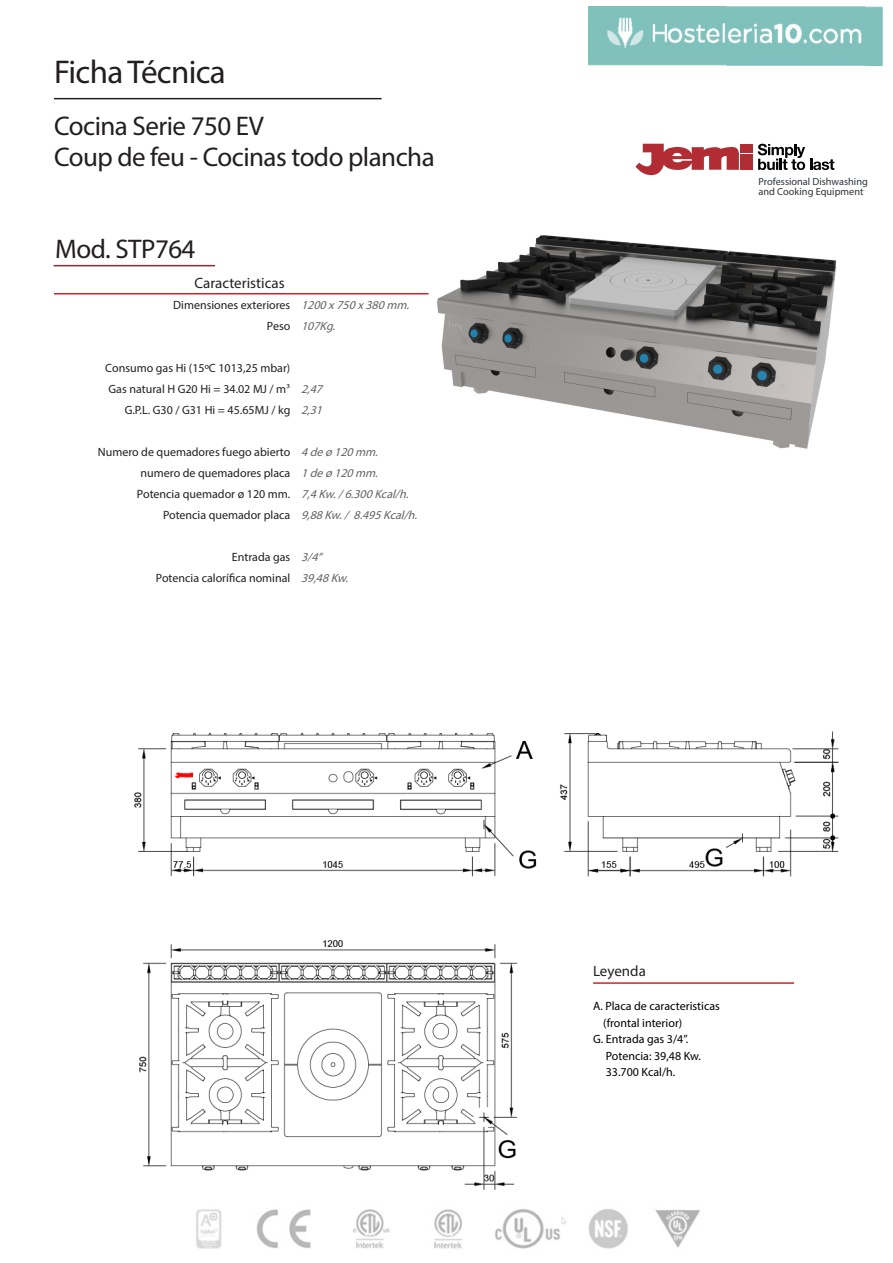
<style>
.page{position:relative;width:893px;height:1263px;background:#fff}
.page>*{position:absolute;margin:0;border:0;box-sizing:border-box;transform-origin:0 0}
.t1{font:33px "Myriad Pro";letter-spacing:-.02em;color:#231f20}
.t2{font:27px "Myriad Pro";letter-spacing:-.02em;color:#231f20}
.t3{font:15px "Myriad Pro";color:#231f20}
.t4{font:12px "Myriad Pro";color:#231f20}
.t5{font:italic 12px "Myriad Pro";color:#636366}
.t6{font:12px "Myriad Pro";color:#000}
.t7{font:10.35px "Myriad Pro";color:#2e3439}
.s1{font-family:"Minion Pro"}
</style>
<div class="page">
<img style="left:134px;top:731px;width:705px;height:458px">
<svg style="left:758px;top:144px;width:76px;height:26px"></svg>
<svg style="left:635px;top:144px;width:104px;height:31px"></svg>
<div style="left:741px;top:154px;width:12px;height:16px;background:#b12d33"></div>
<div style="left:741px;top:144px;width:12px;height:8px;background:#b12d33"></div>
<hr style="left:54px;top:98px;width:328px;height:1px;background:#231f20">
<hr style="left:54px;top:265px;width:161px;height:1px;background:#982a38">
<hr style="left:54px;top:293px;width:375px;height:1px;background:#d1232a">
<img style="left:196px;top:1209px;width:504px;height:40px">
<hr style="left:593px;top:982px;width:201px;height:2px;background:#d1232a">
<img style="left:437px;top:235px;width:400px;height:214px">
<img style="left:588px;top:7px;width:295px;height:58px">
<p class="t1" style="left:54px;top:51px;width:173px">Ficha Técnica</p>
<p class="t2" style="left:54px;top:109px;width:211px">Cocina Serie 750 EV</p>
<p class="t2" style="left:54px;top:140px;width:382px">Coup de feu - Cocinas todo plancha</p>
<p class="t2" style="left:55px;top:232px;width:142px">Mod. STP764</p>
<p class="t3" style="left:195px;top:274px;width:91px">Caracteristicas</p>
<p class="t4" style="left:173px;top:298px;width:119px">Dimensiones exteriores</p>
<p class="t4" style="left:267px;top:319px;width:25px">Peso</p>
<p class="t4" style="left:105px;top:361px;width:187px">Consumo gas Hi (15ºC 1013,25 mbar)</p>
<p class="t4" style="left:108px;top:382px;width:183px">Gas natural H G20 Hi = 34.02 MJ / m<span class="s1">3</span></p>
<p class="t4" style="left:125px;top:403px;width:167px">G.P.L. G30 / G31 Hi = 45.65MJ / kg</p>
<p class="t4" style="left:98px;top:445px;width:194px">Numero de quemadores fuego abierto</p>
<p class="t4" style="left:141px;top:466px;width:151px">numero de quemadores placa</p>
<p class="t4" style="left:137px;top:487px;width:155px">Potencia quemador ø 120 mm.</p>
<p class="t4" style="left:163px;top:508px;width:129px">Potencia quemador placa</p>
<p class="t4" style="left:232px;top:550px;width:60px">Entrada gas</p>
<p class="t4" style="left:156px;top:571px;width:136px">Potencia calorífica nominal</p>
<p class="t5" style="left:301px;top:298px;width:113px">1200x750x380mm.</p>
<p class="t5" style="left:301px;top:319px;width:39px">107Kg.</p>
<p class="t5" style="left:301px;top:382px;width:26px">2,47</p>
<p class="t5" style="left:301px;top:403px;width:26px">2,31</p>
<p class="t5" style="left:301px;top:445px;width:82px">4deø120mm.</p>
<p class="t5" style="left:301px;top:466px;width:82px">1deø120mm.</p>
<p class="t5" style="left:301px;top:487px;width:112px">7,4Kw./6.300Kcal/h.</p>
<p class="t5" style="left:301px;top:508px;width:121px">9,88Kw./ 8.495Kcal/h.</p>
<p class="t5" style="left:301px;top:550px;width:26px">3/4”</p>
<p class="t5" style="left:301px;top:571px;width:52px">39,48Kw.</p>
<p class="t7" style="left:758px;top:175px;width:111px">Professional Dishwashing</p>
<p class="t7" style="left:758px;top:185px;width:106px">and Cooking Equipment</p>
<p class="t3" style="left:593px;top:961px;width:54px">Leyenda</p>
<p class="t6" style="left:593px;top:998px;width:128px">A. Placa de caracteristicas</p>
<p class="t6" style="left:603px;top:1015px;width:81px">(frontal interior)</p>
<p class="t6" style="left:593px;top:1031px;width:97px">G. Entrada gas 3/4”.</p>
<p class="t6" style="left:606px;top:1048px;width:97px">Potencia: 39,48 Kw.</p>
<p class="t6" style="left:606px;top:1064px;width:71px">33.700 Kcal/h.</p>
</div>
